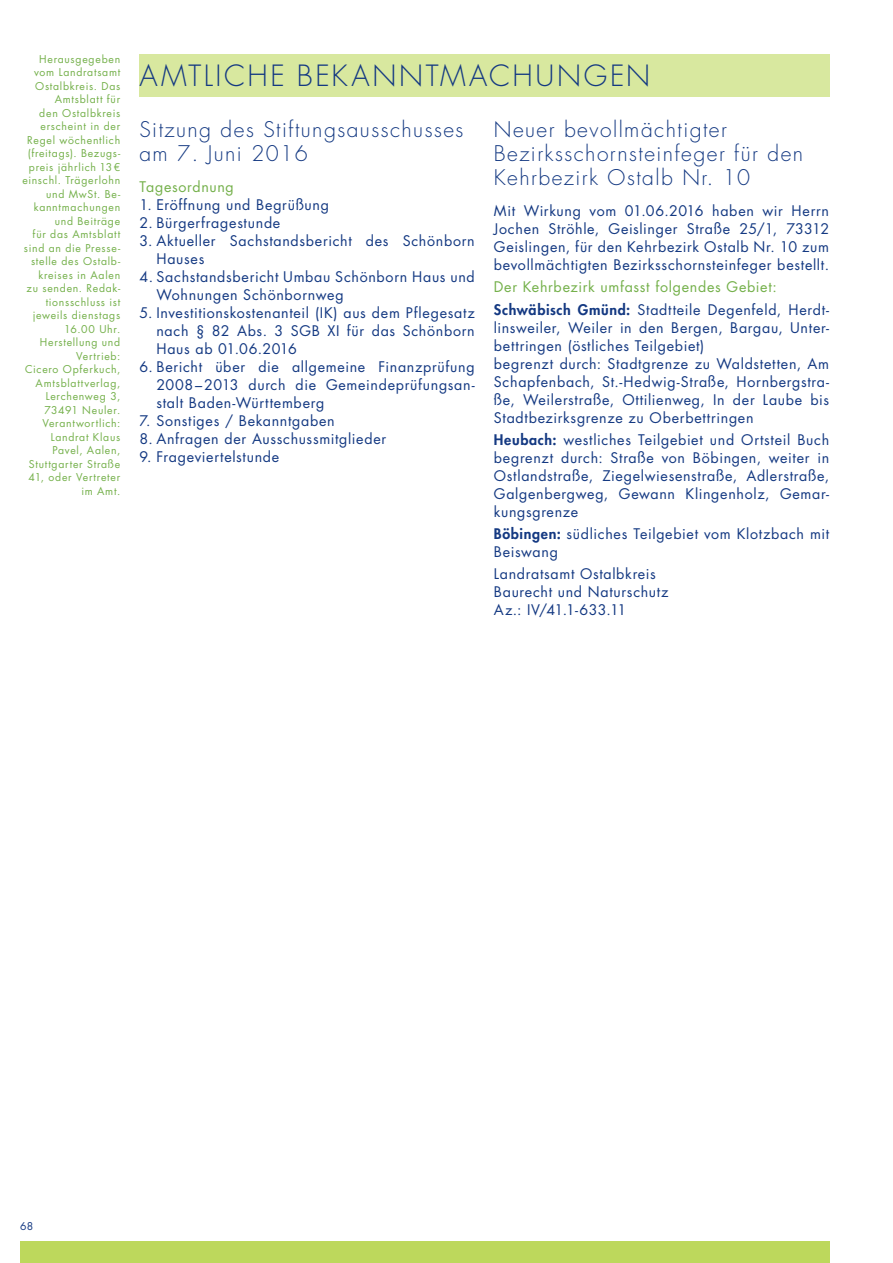
<style>
.page{position:relative;width:893px;height:1263px;background:#fff}
.page>*{position:absolute;margin:0;border:0;box-sizing:border-box;transform-origin:0 0}
.t1{font:300 28.5px "Futura Std";letter-spacing:.085em;color:#143982}
.t2{font:300 21px/24px "Futura Std";letter-spacing:.07em;color:#143982}
.t3{font:14.25px/18px "Futura Std";letter-spacing:.05em;color:#143982}
.t4{font:14.25px/22.2px "Futura Std";letter-spacing:.05em;color:#74b04a}
.t5{font:10.5px/13.5px "Futura Std";letter-spacing:.07em;color:#74b04a;text-align:right}
.t6{font:10.5px "Futura Std";color:#143982}
.s1{font-weight:800;color:#143982}
.s2{color:#143982}
.s3{font-weight:800}
</style>
<div class="page">
<div style="left:20px;top:1242px;width:809px;height:21px;background:#bdd85c"></div>
<div style="left:139px;top:54px;width:690px;height:43px;background:#d8e89f"></div>
<p class="t5" style="left:22px;top:52px;width:99px">Herausgegeben vom Landratsamt<br>Ostalbkreis. Das<br>Amtsblatt für<br>den Ostalbkreis erscheint in der<br>Regel wöchentlich (freitags). Bezugs&shy;preis jährlich 13€ einschl. Trägerlohn und MwSt. Be&shy;kanntmachungen und Beiträge<br>für das Amtsblatt sind an die Presse&shy;stelle des Ostalb&shy;kreises in Aalen<br>zu senden. Redak&shy;tionsschluss ist jeweils dienstags<br>16.00 Uhr.<br>Herstellung und<br>Vertrieb:<br>Cicero Opferkuch,<br>Amtsblattverlag,<br>Lerchenweg 3,<br>73491 Neuler.<br>Verantwortlich:<br>Landrat Klaus<br>Pavel, Aalen,<br>Stuttgarter Straße<br>41, oder Vertreter im Amt.</p>
<h1 class="t1" style="left:139px;top:58px;width:117px">AMTLI CHE</h1>
<h1 class="t1" style="left:297px;top:58px;width:21px">BEKANNT</h1>
<h1 class="t1" style="left:440px;top:58px;width:177px">MACH UNGEN</h1>
<h2 class="t2" style="left:139px;top:118px;width:325px">Sitzung des Stiftungsausschusses am 7. Juni 2016</h2>
<p class="t4" style="left:139px;top:176px;width:96px">Tagesordnung</p>
<p class="t3" style="left:139px;top:196px;width:191px">1. Eröffnung und Begrüßung</p>
<p class="t3" style="left:139px;top:214px;width:142px">2. Bürgerfragestunde</p>
<p class="t3" style="left:156px;top:232px;width:320px;text-indent:-17px">3. Aktueller Sachstandsbericht des Schönborn<br>Hauses</p>
<p class="t3" style="left:156px;top:268px;width:320px;text-indent:-17px">4. Sachstandsbericht Umbau Schönborn Haus und<br>Wohnungen Schönbornweg</p>
<p class="t3" style="left:156px;top:304px;width:320px;text-align:justify;text-indent:-17px">5. I nvestitionskostenanteil (IK ) aus dem Pflegesatz nach § 82 Abs. 3 SGB XI für das Schönborn Haus ab 01.06.2016</p>
<p class="t3" style="left:156px;top:358px;width:320px;text-align:justify;text-indent:-17px">6. Bericht über die allgemeine Finanzprüfung 2008–2013 durch die Gemeindeprüfungsan&shy;stalt Baden-Württemberg</p>
<p class="t3" style="left:139px;top:412px;width:197px">7. Sonstiges / Bekanntgaben</p>
<p class="t3" style="left:139px;top:430px;width:248px">8. Anfragen der Ausschussmitglieder</p>
<p class="t3" style="left:139px;top:448px;width:141px">9. Frageviertelstunde</p>
<h2 class="t2" style="left:494px;top:118px;width:311px">Neuer bevollmächtigter<br>Bezirksschornsteinfeger für den<br>Kehrbezirk Ostalb N r. 10</h2>
<p class="t3" style="left:494px;top:202px;width:337px;text-align:justify">Mit Wirkung vom 01.06.2016 haben wir Herrn Jochen Ströhle, Geislinger Straße 25/1, 73312<br>Geislingen, für den Kehrbezirk Ostalb Nr. 10 zum bevollmächtigten Bezirksschornsteinfeger bestellt.</p>
<p class="t4" style="left:494px;top:276px;width:337px">Der Kehrbezirk umfasst folgendes Gebiet:<br><span class="s1">Schwäbisch Gmünd:</span> <span class="s2">Stadtteile Degenfeld, Herdt-</span></p>
<p class="t3" style="left:494px;top:318px;width:337px">linsweiler, Weiler in den Bergen, Bargau, Unter&shy;bettringen (östliches Teilgebiet)<br>begrenzt durch: Stadtgrenze zu Waldstetten, Am Schapfenbach, St.-Hedwig-Straße, Hornbergstra&shy;ße, Weilerstraße, Ottilienweg, I n der Laube bis Stadtbezirksgrenze zu Oberbettringen</p>
<p class="t3" style="left:494px;top:431px;width:337px;text-align:justify"><span class="s3">Heubach:</span> westliches Teilgebiet und Ortsteil Buch begrenzt durch: Straße von Böbingen, weiter in Ostlandstraße, Ziegelwiesenstraße, Adlerstraße, Galgenbergweg, Gewann Klingenholz, Gemar&shy;kungsgrenze</p>
<p class="t3" style="left:494px;top:525px;width:337px"><span class="s3">Böbingen:</span> südliches Teilgebiet vom Klotzbach mit<br>Beiswang</p>
<p class="t3" style="left:494px;top:565px;width:176px">Landratsamt Ostalbkreis<br>Baurecht und Naturschutz<br>Az.: IV/41.1-633.11</p>
<p class="t6" style="left:20px;top:1219px;width:15px">68</p>
</div>
